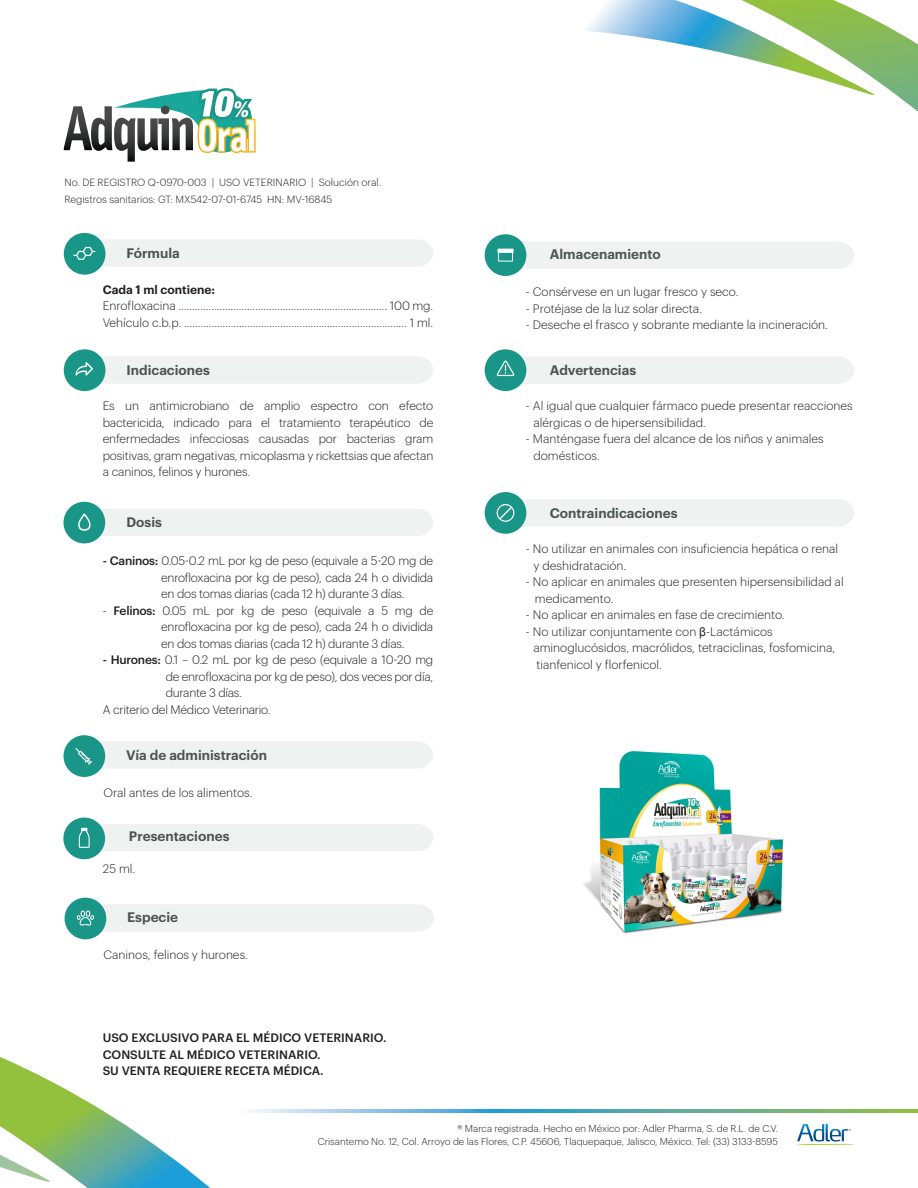
<style>
.page{position:relative;width:918px;height:1188px;background:#fff}
.page>*{position:absolute;margin:0;border:0;box-sizing:border-box;transform-origin:0 0}
.t1{font:600 13.5px "Graphik";color:#4f5252}
.t2{font:300 12px/16.5px "Graphik";color:#231f20;text-align:justify}
.t3{font:500 12px/16.5px "Graphik";color:#231f20}
.t4{font:300 12px "Graphik";letter-spacing:-.02em;color:#231f20}
.t5{font:600 12px "Graphik";color:#231f20}
.t6{font:300 10.2px "Graphik";color:#231f20}
.t7{font:300 9.75px/13.5px "Graphik";color:#231f20;text-align:right}
.s1{font-weight:500}
.s2{font-family:"Arial";font-weight:400}
</style>
<div class="page">
<svg style="left:873px;top:20px;width:45px;height:92px"></svg>
<img style="left:585px;top:0;width:290px;height:95px">
<svg style="left:0;top:1057px;width:210px;height:131px"></svg>
<img style="left:149px;top:1110px;width:769px;height:3px">
<svg style="left:796px;top:1124px;width:58px;height:21px"></svg>
<div style="left:64px;top:233px;width:41px;height:42px;background:#199688;border-radius:50%"></div>
<svg style="left:73px;top:239px;width:360px;height:28px"></svg>
<div style="left:64px;top:349px;width:41px;height:42px;background:#199688;border-radius:50%"></div>
<svg style="left:75px;top:356px;width:358px;height:28px"></svg>
<div style="left:64px;top:502px;width:41px;height:41px;background:#199688;border-radius:50%"></div>
<svg style="left:78px;top:509px;width:355px;height:27px"></svg>
<div style="left:64px;top:735px;width:41px;height:42px;background:#199688;border-radius:50%"></div>
<svg style="left:75px;top:741px;width:358px;height:28px"></svg>
<div style="left:63px;top:818px;width:42px;height:41px;background:#199688;border-radius:50%"></div>
<svg style="left:78px;top:824px;width:355px;height:27px"></svg>
<div style="left:485px;top:234px;width:41px;height:42px;background:#199688;border-radius:50%"></div>
<svg style="left:497px;top:241px;width:357px;height:28px"></svg>
<svg style="left:497px;top:249px;width:17px;height:4px"></svg>
<div style="left:485px;top:349px;width:41px;height:42px;background:#199688;border-radius:50%"></div>
<svg style="left:496px;top:357px;width:358px;height:27px"></svg>
<div style="left:485px;top:492px;width:41px;height:42px;background:#199688;border-radius:50%"></div>
<div style="left:65px;top:898px;width:41px;height:41px;background:#199688;border-radius:50%"></div>
<svg style="left:76px;top:904px;width:358px;height:28px"></svg>
<svg style="left:64px;top:88px;width:192px;height:74px"></svg>
<img style="left:583px;top:751px;width:201px;height:183px">
<svg style="left:496px;top:499px;width:358px;height:28px"></svg>
<p class="t6" style="left:64px;top:175px;width:318px">No. DE REGISTRO Q-0970-003 | USO VETERINARIO | Solución oral.</p>
<p class="t6" style="left:64px;top:191px;width:269px">Registros sanitarios: GT: MX542-07-01-6745 HN: MV-16845</p>
<p class="t1" style="left:126px;top:243px;width:55px">Fórmula</p>
<p class="t5" style="left:103px;top:280px;width:114px">Cada 1 ml contiene:</p>
<p class="t2" style="left:103px;top:297px;width:332px">Enrofloxacina ............................................................................ 100 mg.</p>
<p class="t2" style="left:103px;top:313px;width:332px">Vehículo c.b.p. ................................................................................. 1 ml.</p>
<p class="t1" style="left:126px;top:360px;width:85px">Indicaciones</p>
<p class="t1" style="left:550px;top:244px;width:113px">Almacenamiento</p>
<p class="t2" style="left:526px;top:283px;width:214px">- Consérvese en un lugar fresco y seco.</p>
<p class="t2" style="left:526px;top:299px;width:178px">- Protéjase de la luz solar directa.</p>
<p class="t2" style="left:526px;top:316px;width:304px">- Deseche el frasco y sobrante mediante la incineración.</p>
<p class="t1" style="left:550px;top:360px;width:88px">Advertencias</p>
<p class="t2" style="left:103px;top:397px;width:332px">Es un antimicrobiano de amplio espectro con efecto bactericida, indicado para el tratamiento terapéutico de enfermedades infecciosas causadas por bacterias gram positivas, gram negativas, micoplasma y rickettsias que afectan a caninos, felinos y hurones.</p>
<p class="t2" style="left:533px;top:397px;width:321px;text-indent:-8px">- Al igual que cualquier fármaco puede presentar reacciones alérgicas o de hipersensibilidad.</p>
<p class="t2" style="left:533px;top:430px;width:292px;text-indent:-8px">- Manténgase fuera del alcance de los niños y animales domésticos.</p>
<p class="t1" style="left:126px;top:512px;width:37px">Dosis</p>
<p class="t2" style="left:161px;top:552px;width:274px;text-indent:-58px"><span class="s1">- Caninos:</span> 0.05-0.2 mL por kg de peso (equivale a 5-20 mg de enrofloxacina por kg de peso), cada 24 h o dividida en dos tomas diarias (cada 12 h) durante 3 días.</p>
<p class="t2" style="left:161px;top:601px;width:274px;text-indent:-58px">- <span class="s1">Felinos:</span> 0.05 mL por kg de peso (equivale a 5 mg de enrofloxacina por kg de peso), cada 24 h o dividida en dos tomas diarias (cada 12 h) durante 3 días.</p>
<p class="t2" style="left:166px;top:651px;width:269px;text-indent:-63px"><span class="s1">- Hurones:</span> 0.1 – 0.2 mL por kg de peso (equivale a 10-20 mg de enrofloxacina por kg de peso), dos veces por día, durante 3 días.</p>
<p class="t4" style="left:103px;top:701px;width:169px">A criterio del Médico Veterinario.</p>
<p class="t1" style="left:126px;top:745px;width:142px">Vía de administración</p>
<p class="t2" style="left:103px;top:784px;width:151px">Oral antes de los alimentos.</p>
<p class="t1" style="left:129px;top:826px;width:102px">Presentaciones</p>
<p class="t2" style="left:103px;top:859px;width:34px">25 ml.</p>
<p class="t1" style="left:127px;top:907px;width:52px">Especie</p>
<p class="t2" style="left:103px;top:946px;width:146px">Caninos, felinos y hurones.</p>
<p class="t3" style="left:103px;top:1029px;width:285px">USO EXCLUSIVO PARA EL MÉDICO VETERINARIO.<br>CONSULTE AL MÉDICO VETERINARIO.<br>SU VENTA REQUIERE RECETA MÉDICA.</p>
<p class="t1" style="left:550px;top:503px;width:129px">Contraindicaciones</p>
<p class="t2" style="left:526px;top:540px;width:314px">- No utilizar en animales con insuficiencia hepática o renal</p>
<p class="t2" style="left:533px;top:556px;width:94px">y deshidratación.</p>
<p class="t2" style="left:535px;top:573px;width:310px;text-indent:-9px">- No aplicar en animales que presenten hipersensibilidad al medicamento.</p>
<p class="t2" style="left:526px;top:606px;width:260px">- No aplicar en animales en fase de crecimiento.</p>
<p class="t2" style="left:526px;top:622px;width:248px">- No utilizar conjuntamente con <span class="s2">β</span>-Lactámicos</p>
<p class="t2" style="left:533px;top:639px;width:303px">aminoglucósidos, macrólidos, tetraciclinas, fosfomicina,</p>
<p class="t2" style="left:536px;top:655px;width:127px">tianfenicol y florfenicol.</p>
<p class="t7" style="left:318px;top:1121px;width:462px">® Marca registrada. Hecho en México por: Adler Pharma, S. de R.L. de C.V.<br>Crisantemo No. 12, Col. Arroyo de las Flores, C.P. 45606, Tlaquepaque, Jalisco, México. Tel: (33) 3133-8595</p>
</div>
